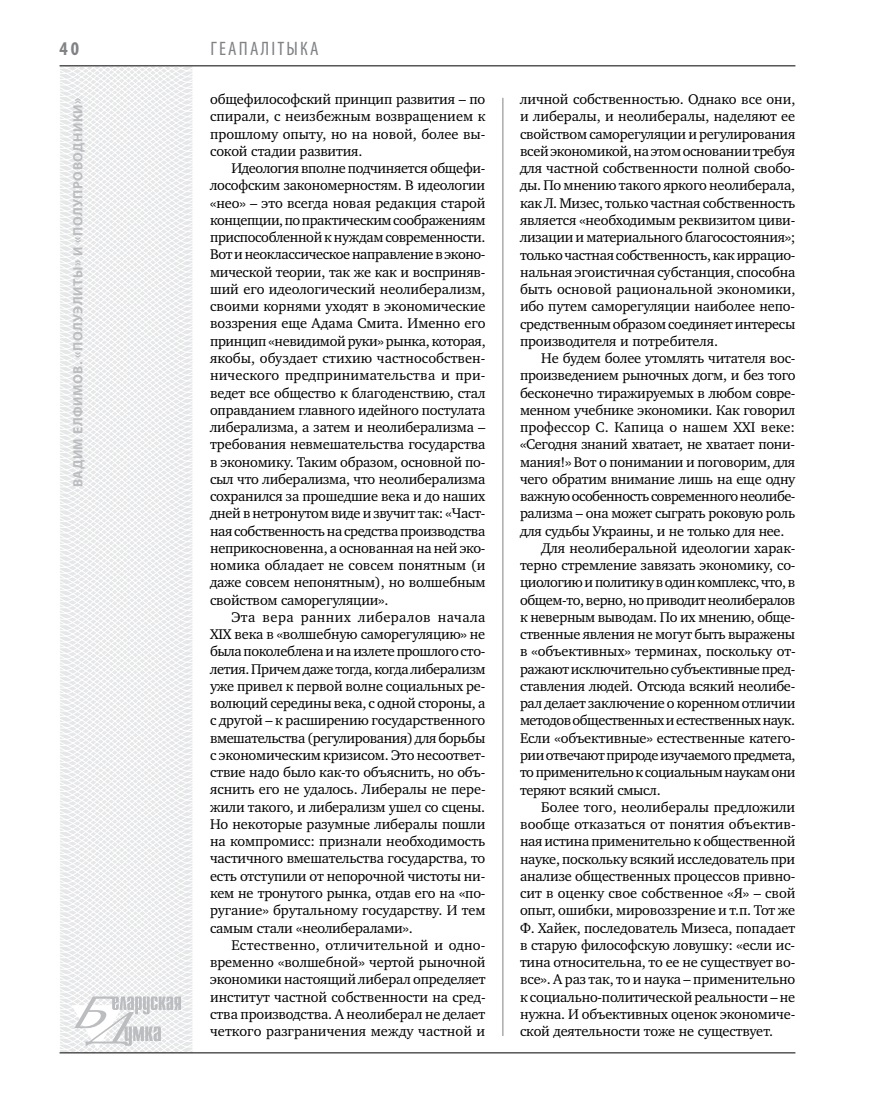
<style>
.page{position:relative;width:872px;height:1106px;background:#fff}
.page>*{position:absolute;margin:0;border:0;box-sizing:border-box;transform-origin:0 0}
.t1{font:condensed 19.5px "Myriad Pro";color:#808285}
.t2{font:700 condensed 19.5px "Myriad Pro";color:#808285}
.t3{font:14.4px/17.2px "Charter C";letter-spacing:-.015em;color:#000;text-align:justify}
.t4{font:14.4px "Charter C";letter-spacing:-.035em;color:#000}
.t5{font:14.4px "Charter C";letter-spacing:.005em;color:#000}
.t6{font:700 13.5px "Myriad Pro";letter-spacing:.04em;color:#bcbdc0}
</style>
<div class="page">
<svg style="left:59px;top:65px;width:192px;height:989px"></svg>
<hr style="left:502px;top:98px;width:1px;height:938px;background:#808285">
<hr style="left:60px;top:1052px;width:735px;height:1px;background:#000">
<svg style="left:71px;top:996px;width:110px;height:53px"></svg>
<hr style="left:60px;top:65px;width:735px;height:1px;background:#000">
<h1 class="t2" style="left:60px;top:37px;width:21px">40</h1>
<p class="t6" style="left:69px;top:487px;width:391px;rotate:-90deg">Вадим ЕЛФИМОВ. «Полуэлиты» и «полупроводники»</p>
<h1 class="t1" style="left:210px;top:37px;width:20px">геапал</h1>
<h1 class="t1" style="left:271px;top:37px;width:39px">ітыка</h1>
<p class="t3" style="left:210px;top:91px;width:277px">общефилософский принцип развития – по спирали, с неизбежным возвращением к прошлому опыту, но на новой, более вы&shy;сокой стадии развития.</p>
<p class="t3" style="left:210px;top:160px;width:277px;text-indent:21px">Идеология вполне подчиняется общефи&shy;лософским закономерностям. В идеологии «нео» – это всегда новая редакция старой концепции, по практическим соображениям приспособленной к нуждам современности.<br>Вот и неоклассическое направление в эконо&shy;мической теории, так же как и восприняв&shy;ший его идеологический неолиберализм, своими корнями уходят в экономические воззрения еще Адама Смита. Именно его принцип «невидимой руки» рынка, которая, якобы, обуздает стихию частнособствен&shy;нического предпринимательства и при&shy;ведет все общество к благоденствию, стал оправданием главного идейного постулата либерализма, а затем и неолиберализма – требования невмешательства государства в экономику. Таким образом, основной по&shy;сыл что либерализма, что неолиберализма сохранился за прошедшие века и до наших дней в нетронутом виде и звучит так: «Част&shy;ная собственность на средства производства неприкосновенна, а основанная на ней эко&shy;номика обладает не совсем понятным (и даже совсем непонятным), но волшебным свойством саморегуляции».</p>
<p class="t3" style="left:210px;top:608px;width:277px;text-indent:21px">Эта вера ранних либералов начала ХIX века в «волшебную саморегуляцию» не была поколеблена и на излете прошлого сто&shy;летия. Причем даже тогда, когда либерализм уже привел к первой волне социальных ре&shy;волюций середины века, с одной стороны, а с другой – к расширению государственного вмешательства (регулирования) для борьбы с экономическим кризисом. Это несоответ&shy;ствие надо было как-то объяснить, но объ&shy;яснить его не удалось. Либералы не пере&shy;жили такого, и либерализм ушел со сцены.<br>Но некоторые разумные либералы пошли на компромисс: признали необходимость частичного вмешательства государства, то есть отступили от непорочной чистоты ни&shy;кем не тронутого рынка, отдав его на «по&shy;ругание» брутальному государству. И тем самым стали «неолибералами».</p>
<p class="t3" style="left:210px;top:936px;width:277px;text-indent:21px">Естественно, отличительной и одно&shy;временно «волшебной» чертой рыночной экономики настоящий либерал определяет институт частной собственности на сред&shy;ства производства. А неолиберал не делает четкого разграничения между частной и</p>
<p class="t3" style="left:520px;top:91px;width:277px">личной собственностью. Однако все они, и либералы, и неолибералы, наделяют ее свойством саморегуляции и регулирования всей экономикой, на этом основании требуя для частной собственности полной свобо&shy;ды. По мнению такого яркого неолиберала, как Л. Мизес, только частная собственность является «необходимым реквизитом циви&shy;лизации и материального благосостояния»; только частная собственность, как иррацио&shy;нальная эгоистичная субстанция, способна быть основой рациональной экономики, ибо путем саморегуляции наиболее непо&shy;средственным образом соединяет интересы производителя и потребителя.</p>
<p class="t3" style="left:541px;top:350px;width:256px">Не будем более утомлять читателя вос-</p>
<p class="t3" style="left:520px;top:367px;width:277px">произведением рыночных догм, и без того</p>
<p class="t3" style="left:520px;top:384px;width:277px">бесконечно тиражируемых в любом совре-</p>
<p class="t3" style="left:520px;top:401px;width:277px">менном учебнике экономики. Как говорил</p>
<p class="t5" style="left:520px;top:419px;width:277px">профессор С. Капица о нашем XXI веке:</p>
<p class="t3" style="left:520px;top:436px;width:277px">«Сегодня знаний хватает, не хватает пони-</p>
<p class="t3" style="left:520px;top:453px;width:277px">мания!» Вот о понимании и поговорим, для</p>
<p class="t3" style="left:520px;top:470px;width:277px">чего обратим внимание лишь на еще одну</p>
<p class="t4" style="left:520px;top:488px;width:277px">важную особенность современного неолибе-</p>
<p class="t3" style="left:520px;top:505px;width:277px">рализма – она может сыграть роковую роль</p>
<p class="t3" style="left:520px;top:522px;width:266px">для судьбы Украины, и не только для нее.</p>
<p class="t3" style="left:541px;top:539px;width:256px">Для неолиберальной идеологии харак-</p>
<p class="t3" style="left:520px;top:557px;width:277px">терно стремление завязать экономику, со-</p>
<p class="t4" style="left:520px;top:574px;width:277px">циологию и политику в один комплекс, что, в</p>
<p class="t3" style="left:520px;top:591px;width:277px">общем-то, верно, но приводит неолибералов</p>
<p class="t3" style="left:520px;top:608px;width:277px">к неверным выводам. По их мнению, обще-</p>
<p class="t3" style="left:520px;top:626px;width:277px">ственные явления не могут быть выражены</p>
<p class="t3" style="left:520px;top:643px;width:277px">в «объективных» терминах, поскольку от-</p>
<p class="t3" style="left:520px;top:660px;width:277px">ражают исключительно субъективные пред-</p>
<p class="t3" style="left:520px;top:677px;width:277px">ставления людей. Отсюда всякий неолибе-</p>
<p class="t3" style="left:520px;top:695px;width:277px">рал делает заключение о коренном отличии</p>
<p class="t4" style="left:520px;top:712px;width:277px">методов общественных и естественных наук.</p>
<p class="t3" style="left:520px;top:729px;width:277px">Если «объективные» естественные катего-</p>
<p class="t4" style="left:520px;top:747px;width:277px">рии отвечают природе изучаемого предмета,</p>
<p class="t4" style="left:520px;top:764px;width:277px">то применительно к социальным наукам они</p>
<p class="t3" style="left:520px;top:781px;width:142px">теряют всякий смысл.</p>
<p class="t3" style="left:541px;top:798px;width:255px">Более того, неолибералы предложили</p>
<p class="t3" style="left:520px;top:815px;width:277px">вообще отказаться от понятия объектив-</p>
<p class="t3" style="left:520px;top:833px;width:277px">ная истина применительно к общественной</p>
<p class="t3" style="left:520px;top:850px;width:277px">науке, поскольку всякий исследователь при</p>
<p class="t3" style="left:520px;top:867px;width:277px">анализе общественных процессов привно-</p>
<p class="t3" style="left:520px;top:884px;width:277px">сит в оценку свое собственное «Я» – свой</p>
<p class="t3" style="left:520px;top:902px;width:277px">опыт, ошибки, мировоззрение и т.п. Тот же</p>
<p class="t3" style="left:520px;top:919px;width:277px">Ф. Хайек, последователь Мизеса, попадает</p>
<p class="t3" style="left:520px;top:936px;width:277px">в старую философскую ловушку: «если ис-</p>
<p class="t3" style="left:520px;top:953px;width:277px">тина относительна, то ее не существует во-</p>
<p class="t3" style="left:520px;top:971px;width:277px">все». А раз так, то и наука – применительно</p>
<p class="t3" style="left:520px;top:988px;width:277px">к социально-политической реальности – не</p>
<p class="t3" style="left:520px;top:1005px;width:277px">нужна. И объективных оценок экономиче-</p>
<p class="t3" style="left:520px;top:1022px;width:255px">ской деятельности тоже не существует.</p>
</div>
